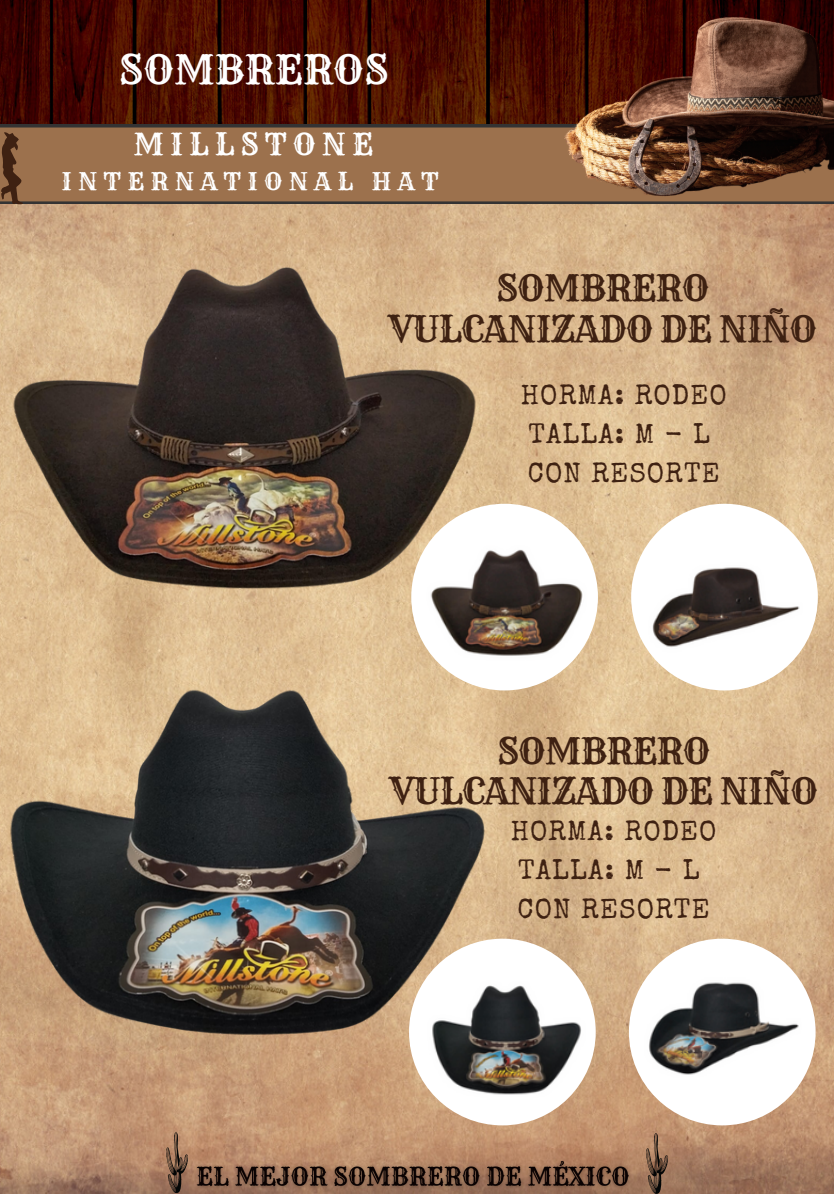
<style>
.page{position:relative;width:834px;height:1196px;background:#fff}
.page>*{position:absolute;margin:0;border:0;box-sizing:border-box;transform-origin:0 0}
.t1{font:40px "Rye";color:#fff}
.t2{font:36px/40.4px "Rye";letter-spacing:-.03em;color:#3e2112;text-align:center}
.t3{font:30px "Rye";letter-spacing:.2em;color:#fff}
.t4{font:28px "Special Elite";letter-spacing:.04em;color:#3e2112}
.t5{font:24px "Rye";letter-spacing:.26em;color:#fff}
</style>
<div class="page">
<img style="left:0;top:0;width:833px;height:1193px">
<svg style="left:166px;top:1131px;width:22px;height:62px"></svg>
<img style="left:190px;top:1154px;width:446px;height:40px">
<svg style="left:646px;top:1132px;width:22px;height:62px"></svg>
<svg style="left:0;top:124px;width:555px;height:80px;background:#936c4a"></svg>
<img style="left:555px;top:0;width:278px;height:205px">
<svg style="left:1px;top:132px;width:22px;height:72px;background:#6a472e"></svg>
<img style="left:629px;top:938px;width:186px;height:187px;border-radius:50%">
<img style="left:409px;top:938px;width:187px;height:187px;border-radius:50%">
<img style="left:0;top:616px;width:535px;height:468px">
<img style="left:411px;top:504px;width:187px;height:186px;border-radius:50%">
<img style="left:631px;top:504px;width:187px;height:186px;border-radius:50%">
<img style="left:0;top:204px;width:494px;height:412px">
<p class="t1" style="left:119px;top:44px;width:271px">SOMBREROS</p>
<p class="t3" style="left:133px;top:126px;width:241px">MILLSTONE</p>
<p class="t5" style="left:61px;top:166px;width:379px">INTERNATIONAL HAT</p>
<p class="t2" style="left:388px;top:268px;width:430px">SOMBRERO<br>VULCANIZADO DE NIÑO</p>
<p class="t4" style="left:521px;top:384px;width:207px">HORMA: RODEO</p>
<p class="t4" style="left:528px;top:423px;width:183px">TALLA: M - L</p>
<p class="t4" style="left:528px;top:462px;width:193px">CON RESORTE</p>
<p class="t2" style="left:389px;top:730px;width:430px">SOMBRERO<br>VULCANIZADO DE NIÑO</p>
<p class="t4" style="left:511px;top:820px;width:207px">HORMA: RODEO</p>
<p class="t4" style="left:518px;top:858px;width:183px">TALLA: M - L</p>
<p class="t4" style="left:517px;top:897px;width:193px">CON RESORTE</p>
</div>
